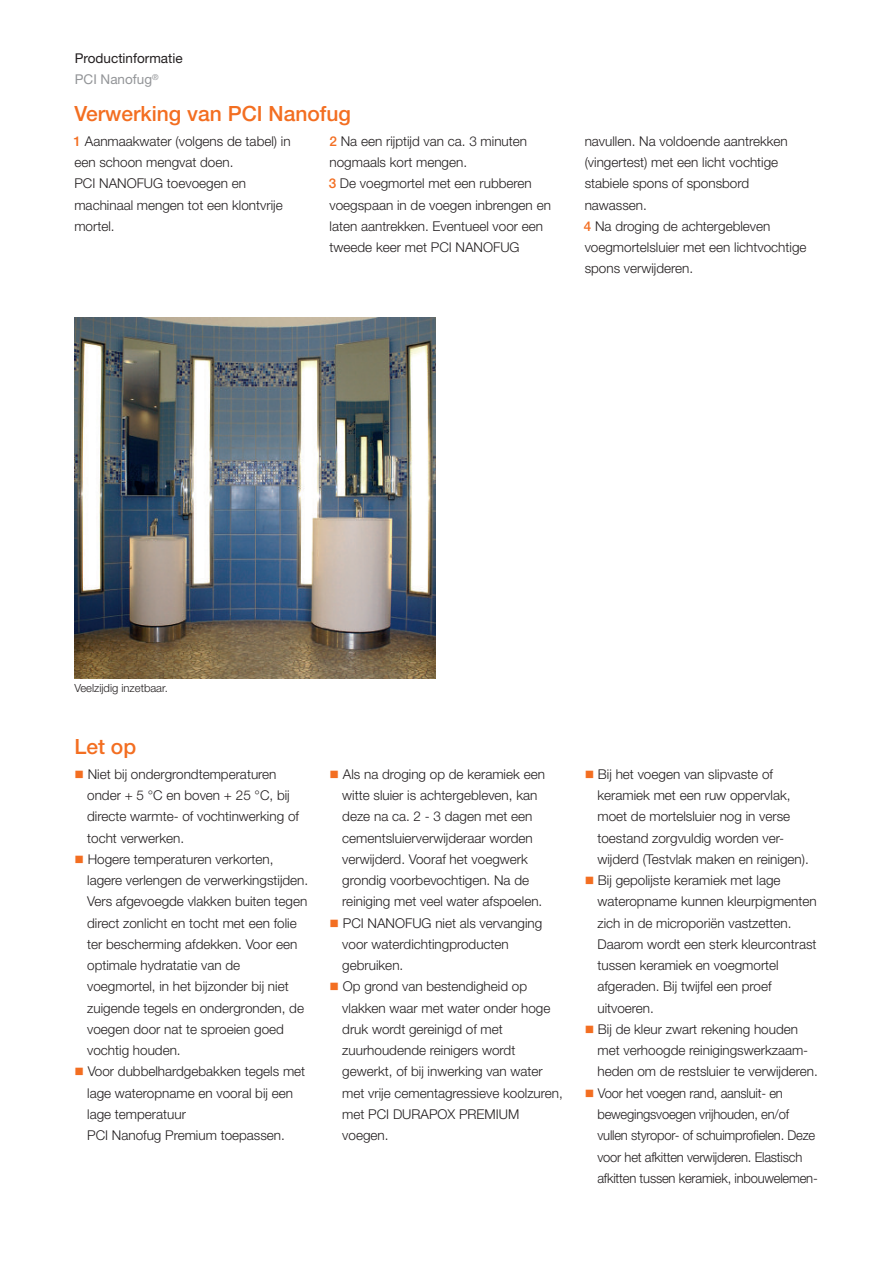
<style>
.page{position:relative;width:893px;height:1263px;background:#fff}
.page>*{position:absolute;margin:0;border:0;box-sizing:border-box;transform-origin:0 0}
.t1{font:500 21px "Helvetica Neue LT Pro";color:#f36e21}
.t2{font:300 13.5px/21.3px "Helvetica Neue LT Pro";color:#231f20}
.t3{font:300 13.5px/21.3px "Helvetica Neue LT Pro";color:#231f20;scale:.96 1}
.t4{font:13.5px/21.3px "Helvetica Neue LT Pro";color:#231f20}
.t5{font:300 11.25px "Helvetica Neue LT Pro";color:#231f20}
.s1{color:#939598}
.s2{font-weight:500;color:#f36e21}
.s3{color:#f36e21}
</style>
<div class="page">
<img style="left:74px;top:317px;width:362px;height:362px">
<p class="t4" style="left:75px;top:49px;width:109px">Productinformatie<br><span class="s1">PCI Nanofug</span><sup>®</sup></p>
<h1 class="t1" style="left:74px;top:106px;width:278px">Verwerking van PCI Nanofug</h1>
<p class="t2" style="left:74px;top:132px;width:219px"><span class="s2">1</span> Aanmaakwater (volgens de tabel) in een schoon mengvat doen.<br>PCI NANOFUG toevoegen en machinaal mengen tot een klontvrije mortel.</p>
<p class="t2" style="left:329px;top:132px;width:224px"><span class="s2">2</span> Na een rijptijd van ca. 3 minuten nogmaals kort mengen.<br><span class="s2">3</span> De voegmortel met een rubberen voegspaan in de voegen inbrengen en laten aantrekken. Eventueel voor een tweede keer met PCI NANOFUG</p>
<p class="t2" style="left:584px;top:132px;width:224px">navullen. Na voldoende aantrekken (vingertest) met een licht vochtige stabiele spons of sponsbord nawassen.<br><span class="s2">4</span> Na droging de achtergebleven voegmortelsluier met een lichtvochtige spons verwijderen.</p>
<p class="t5" style="left:74px;top:684px;width:95px">Veelzijdig inzetbaar.</p>
<h1 class="t1" style="left:74px;top:739px;width:63px">Let op</h1>
<p class="t2" style="left:87px;top:765px;width:213px;text-indent:-13px"><span class="s3">■</span> Niet bij ondergrondtemperaturen onder + 5 °C en boven + 25 °C, bij directe warmte- of vochtinwerking of tocht verwerken.</p>
<p class="t2" style="left:87px;top:850px;width:223px;text-indent:-13px"><span class="s3">■</span> Hogere temperaturen verkorten, lagere verlengen de verwerkingstijden.<br>Vers afgevoegde vlakken buiten tegen direct zonlicht en tocht met een folie ter bescherming afdekken. Voor een optimale hydratatie van de voegmortel, in het bijzonder bij niet zuigende tegels en ondergronden, de voegen door nat te sproeien goed vochtig houden.</p>
<p class="t2" style="left:87px;top:1062px;width:220px;text-indent:-13px"><span class="s3">■</span> Voor dubbelhardgebakken tegels met lage wateropname en vooral bij een lage temperatuur<br>PCI Nanofug Premium toepassen.</p>
<p class="t2" style="left:342px;top:765px;width:204px;text-indent:-13px"><span class="s3">■</span> Als na droging op de keramiek een witte sluier is achtergebleven, kan deze na ca. 2 - 3 dagen met een cementsluierverwijderaar worden verwijderd. Vooraf het voegwerk grondig voorbevochtigen. Na de reiniging met veel water afspoelen.</p>
<p class="t2" style="left:342px;top:913px;width:202px;text-indent:-13px"><span class="s3">■</span> PCI NANOFUG niet als vervanging voor waterdichtingproducten gebruiken.</p>
<p class="t2" style="left:342px;top:977px;width:222px;text-indent:-13px"><span class="s3">■</span> Op grond van bestendigheid op vlakken waar met water onder hoge druk wordt gereinigd of met zuurhoudende reinigers wordt gewerkt, of bij inwerking van water met vrije cementagressieve koolzuren, met PCI DURAPOX PREMIUM voegen.</p>
<p class="t2" style="left:597px;top:765px;width:213px;text-indent:-13px"><span class="s3">■</span> Bij het voegen van slipvaste of keramiek met een ruw oppervlak, moet de mortelsluier nog in verse toestand zorgvuldig worden ver&shy;wijderd (Testvlak maken en reinigen).</p>
<p class="t2" style="left:597px;top:871px;width:221px;text-indent:-13px"><span class="s3">■</span> Bij gepolijste keramiek met lage wateropname kunnen kleurpigmenten zich in de microporiën vastzetten.<br>Daarom wordt een sterk kleurcontrast tussen keramiek en voegmortel afgeraden. Bij twijfel een proef uitvoeren.</p>
<p class="t2" style="left:597px;top:1020px;width:222px;text-indent:-13px"><span class="s3">■</span> Bij de kleur zwart rekening houden met verhoogde reinigingswerkzaam&shy;heden om de restsluier te verwijderen.</p>
<p class="t3" style="left:597px;top:1083px;width:231px;text-indent:-13px"><span class="s3">■</span> Voor het voegen rand, aansluit- en bewegingsvoegen vrijhouden, en/of vullen styropor- of schuimprofielen. Deze voor het afkitten verwijderen. Elastisch afkitten tussen keramiek, inbouwelemen-</p>
</div>
